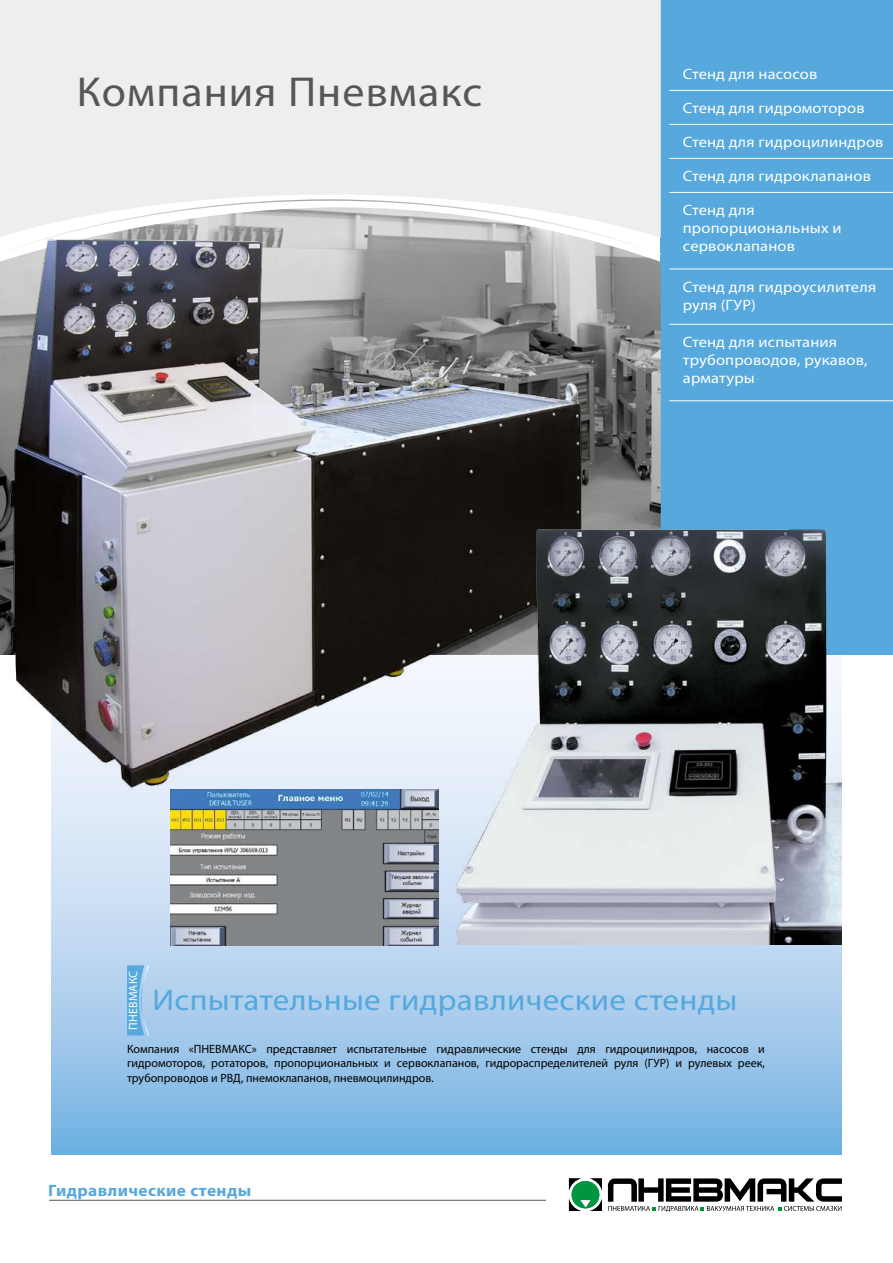
<style>
.page{position:relative;width:893px;height:1263px;background:#fff}
.page>*{position:absolute;margin:0;border:0;box-sizing:border-box;transform-origin:0 0}
.t1{font:42px "Myriad Pro";letter-spacing:.025em;color:#575756;scale:1.05 1}
.t2{font:30px "Myriad Pro";letter-spacing:.01em;color:#56a8dd;scale:1.1 1}
.t3{font:700 16.5px "Myriad Pro";letter-spacing:.025em;color:#56a8dd;scale:1.05 1}
.t4{font:15px/18px "Myriad Pro";letter-spacing:.01em;color:#fff;scale:1.1 1}
.t5{font:12px/14.4px "Myriad Pro";color:#000;text-align:justify}
.t6{font:12px "Myriad Pro";letter-spacing:.02em;color:#fff}
</style>
<div class="page">
<svg style="left:51px;top:795px;width:791px;height:359px;background:#9fc8ea"></svg>
<div style="left:661px;top:0;width:232px;height:655px;background:#56a8dd"></div>
<div style="left:0;top:0;width:661px;height:199px;background:#eee"></div>
<hr style="left:669px;top:124px;width:224px;height:1px;background:#fff">
<hr style="left:669px;top:90px;width:224px;height:1px;background:#fff">
<hr style="left:669px;top:158px;width:224px;height:1px;background:#fff">
<hr style="left:669px;top:269px;width:224px;height:1px;background:#fff">
<hr style="left:669px;top:324px;width:224px;height:1px;background:#fff">
<hr style="left:669px;top:192px;width:224px;height:1px;background:#fff">
<hr style="left:669px;top:400px;width:224px;height:1px;background:#fff">
<svg style="left:127px;top:964px;width:23px;height:72px;background:#7ab8e4"></svg>
<svg style="left:0;top:199px;width:662px;height:55px"></svg>
<img style="left:0;top:207px;width:661px;height:21px">
<img style="left:0;top:228px;width:661px;height:567px">
<hr style="left:49px;top:1200px;width:497px;height:1px;background:#575756">
<svg style="left:569px;top:1178px;width:33px;height:33px"></svg>
<svg style="left:608px;top:1178px;width:234px;height:34px"></svg>
<img style="left:443px;top:515px;width:399px;height:430px">
<img style="left:170px;top:789px;width:268px;height:156px">
<h1 class="t1" style="left:77px;top:66px;width:387px">Компания Пневмакс</h1>
<p class="t4" style="left:683px;top:65px;width:124px">Стенд для насосов</p>
<p class="t4" style="left:683px;top:99px;width:167px">Стенд для гидромоторов</p>
<p class="t4" style="left:683px;top:133px;width:184px">Стенд для гидроцилиндров</p>
<p class="t4" style="left:683px;top:167px;width:172px">Стенд для гидроклапанов</p>
<p class="t4" style="left:683px;top:201px;width:146px">Стенд для пропорциональных и сервоклапанов</p>
<p class="t4" style="left:683px;top:278px;width:177px">Стенд для гидроусилителя руля (ГУР)</p>
<p class="t4" style="left:683px;top:333px;width:169px">Стенд для испытания трубопроводов, рукавов, арматуры</p>
<p class="t6" style="left:126px;top:1030px;width:61px;rotate:-90deg">ПНЕВМАКС</p>
<h2 class="t2" style="left:153px;top:981px;width:533px">Испытательные гидравлические стенды</h2>
<p class="t5" style="left:127px;top:1041px;width:639px">Компания «ПНЕВМАКС» представляет испытательные гидравлические стенды для гидроцилиндров, насосов и гидромоторов, ротаторов, пропорциональных и сервоклапанов, гидрораспределителей руля (ГУР) и рулевых реек, трубопроводов и РВД, пнемоклапанов, пневмоцилиндров.</p>
<h3 class="t3" style="left:48px;top:1179px;width:195px">Гидравлические стенды</h3>
</div>
